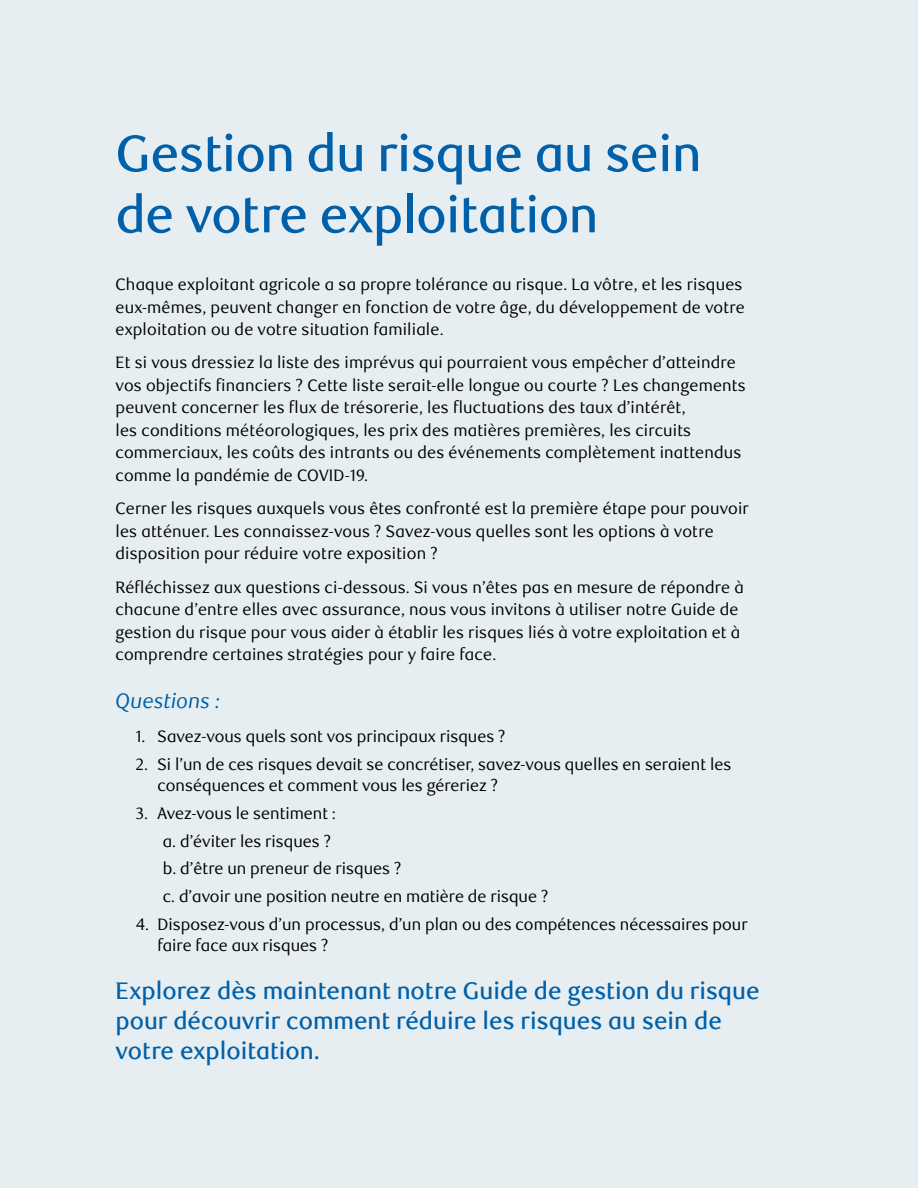
<style>
.page{position:relative;width:918px;height:1188px;background:#e7eef1}
.page>*{position:absolute;margin:0;border:0;box-sizing:border-box;transform-origin:0 0}
.Headline_-_36pt{font:500 51px/61.2px "RBC Display";letter-spacing:-.01em;color:#0060a9}
.Headline_-_36pt-2{font:500 24px/30px "RBC Display";color:#0060a9}
.Body_copy_12_16{font:italic 21px "RBC Display";color:#0060a9}
.Headline_-_36pt-3{font:16.5px/22.5px "RBC Display";letter-spacing:.01em;color:#000}
</style>
<div class="page">
<p class="Headline_-_36pt" style="left:116px;top:124px;width:587px">Gestion du risque au sein de votre exploitation</p>
<p class="Headline_-_36pt-3" style="left:116px;top:274px;width:631px">Chaque exploitant agricole a sa propre tolérance au risque. La vôtre, et les risques eux-mêmes, peuvent changer en fonction de votre âge, du développement de votre exploitation ou de votre situation familiale.</p>
<p class="Headline_-_36pt-3" style="left:116px;top:352px;width:632px">Et si vous dressiez la liste des imprévus qui pourraient vous empêcher d’atteindre vos objectifs financiers ? Cette liste serait-elle longue ou courte ? Les changements peuvent concerner les flux de trésorerie, les fluctuations des taux d’intérêt,<br>les conditions météorologiques, les prix des matières premières, les circuits commerciaux, les coûts des intrants ou des événements complètement inattendus comme la pandémie de COVID-19.</p>
<p class="Headline_-_36pt-3" style="left:116px;top:498px;width:635px">Cerner les risques auxquels vous êtes confronté est la première étape pour pouvoir les atténuer. Les connaissez-vous ? Savez-vous quelles sont les options à votre disposition pour réduire votre exposition ?</p>
<p class="Headline_-_36pt-3" style="left:116px;top:576px;width:630px">Réfléchissez aux questions ci-dessous. Si vous n’êtes pas en mesure de répondre à chacune d’entre elles avec assurance, nous vous invitons à utiliser notre Guide de gestion du risque pour vous aider à établir les risques liés à votre exploitation et à comprendre certaines stratégies pour y faire face.</p>
<p class="Body_copy_12_16" style="left:116px;top:688px;width:106px">Questions :</p>
<p class="Headline_-_36pt-3" style="left:136px;top:726px;width:371px">1. Savez-vous quels sont vos principaux risques ?</p>
<p class="Headline_-_36pt-3" style="left:158px;top:754px;width:575px;line-height:21px;text-indent:-22px">2. Si l’un de ces risques devait se concrétiser, savez-vous quelles en seraient les conséquences et comment vous les géreriez ?</p>
<p class="Headline_-_36pt-3" style="left:136px;top:802px;width:202px">3. Avez-vous le sentiment :</p>
<p class="Headline_-_36pt-3" style="left:163px;top:830px;width:170px">a. d’éviter les risques ?</p>
<p class="Headline_-_36pt-3" style="left:163px;top:858px;width:240px">b. d’être un preneur de risques ?</p>
<p class="Headline_-_36pt-3" style="left:163px;top:886px;width:387px">c. d’avoir une position neutre en matière de risque ?</p>
<p class="Headline_-_36pt-3" style="left:158px;top:914px;width:592px;line-height:21px;text-indent:-22px">4. Disposez-vous d’un processus, d’un plan ou des compétences nécessaires pour faire face aux risques ?</p>
<p class="Headline_-_36pt-2" style="left:116px;top:976px;width:646px">Explorez dès maintenant notre Guide de gestion du risque pour découvrir comment réduire les risques au sein de votre exploitation.</p>
</div>
